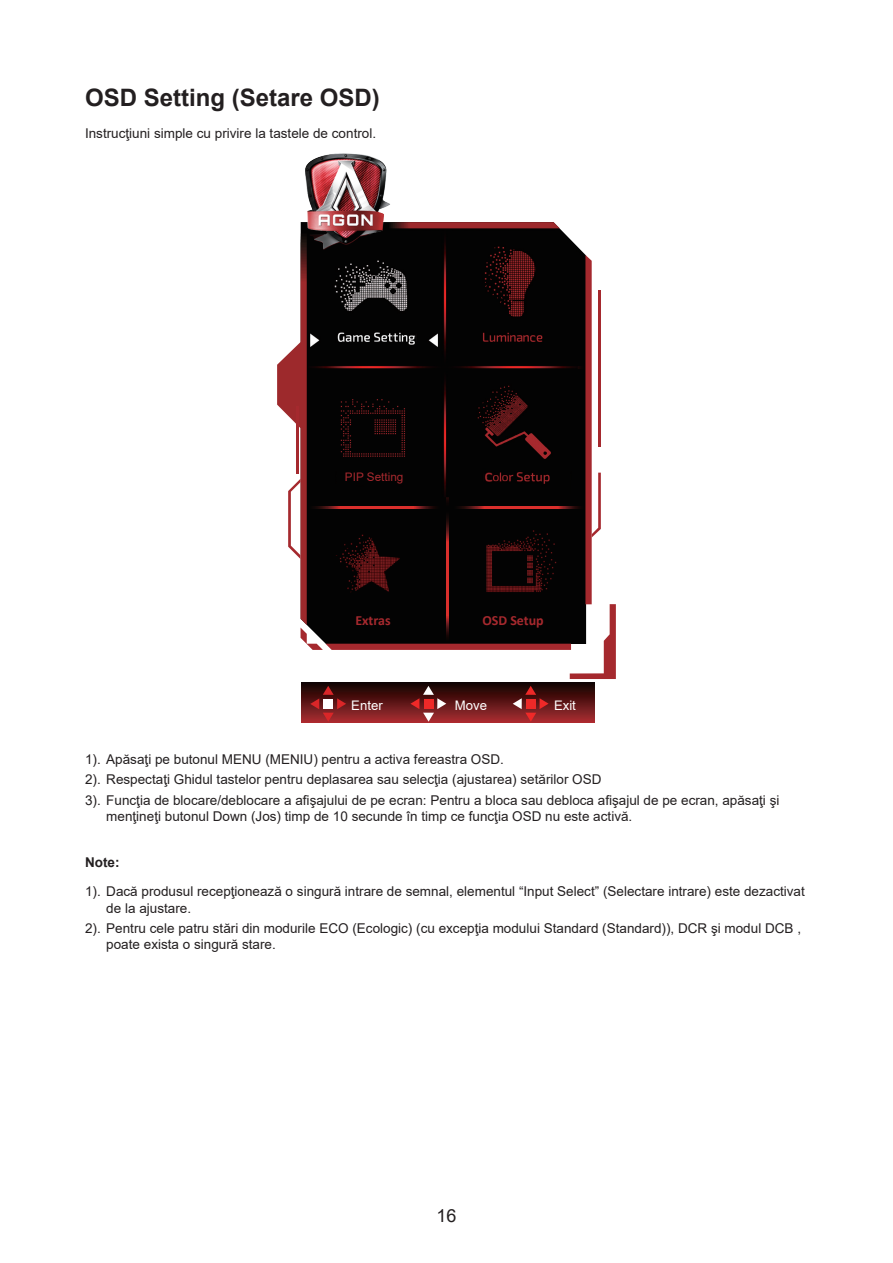
<style>
.page{position:relative;width:893px;height:1263px;background:#fff}
.page>*{position:absolute;margin:0;border:0;box-sizing:border-box;transform-origin:0 0}
.t1{font:700 24px "Arial";color:#231f20}
.t2{font:18px "Arial";color:#231f20}
.t3{font:700 13.95px "Calibri";color:#a6292e}
.t4{font:700 13.8px "Calibri";color:#a6292e}
.t5{font:13.5px/20.4px "Arial";color:#231f20}
.t6{font:700 13.5px "Arial";color:#231f20}
.t7{font:13.2px "Arial";color:#fff}
.t8{font:11.7px "Arial";color:#a6292e}
</style>
<div class="page">
<svg style="left:277px;top:222px;width:339px;height:457px"></svg>
<hr style="left:598px;top:290px;width:3px;height:157px;background:#a5292e">
<div style="left:302px;top:683px;width:292px;height:40px;background:linear-gradient(to bottom,#110100,#a82b30)"></div>
<hr style="left:452px;top:366px;width:133px;height:2px;background:#030303">
<svg style="left:308px;top:507px;width:133px;height:2px"></svg>
<svg style="left:452px;top:507px;width:133px;height:2px"></svg>
<svg style="left:446px;top:497px;width:2px;height:10px"></svg>
<svg style="left:446px;top:510px;width:2px;height:132px"></svg>
<svg style="left:310px;top:686px;width:36px;height:36px"></svg>
<div style="left:323px;top:699px;width:10px;height:10px;background:#fff"></div>
<svg style="left:410px;top:686px;width:36px;height:36px"></svg>
<div style="left:424px;top:699px;width:9px;height:10px;background:#ee2928"></div>
<svg style="left:513px;top:686px;width:36px;height:36px"></svg>
<div style="left:526px;top:699px;width:9px;height:10px;background:#ee2928"></div>
<img style="left:296px;top:153px;width:99px;height:97px">
<img style="left:308px;top:231px;width:276px;height:266px">
<img style="left:331px;top:531px;width:74px;height:65px">
<img style="left:482px;top:526px;width:79px;height:73px">
<img style="left:334px;top:398px;width:79px;height:60px">
<div style="left:337px;top:471px;width:73px;height:13px;background:#030303"></div>
<h1 class="t1" style="left:85px;top:80px;width:296px">OSD Setting (Setare OSD)</h1>
<p class="t5" style="left:85px;top:123px;width:293px">Instrucţiuni simple cu privire la tastele de control.</p>
<p class="t8" style="left:345px;top:469px;width:60px">PIP Setting</p>
<p class="t4" style="left:362px;top:605px;width:35px">Audio</p>
<p class="t4" style="left:497px;top:605px;width:46px">Light FX</p>
<p class="t3" style="left:355px;top:611px;width:37px">Extras</p>
<p class="t3" style="left:482px;top:611px;width:63px">OSD Setup</p>
<p class="t7" style="left:351px;top:697px;width:33px">Enter</p>
<p class="t7" style="left:455px;top:697px;width:34px">Move</p>
<p class="t7" style="left:554px;top:697px;width:23px">Exit</p>
<p class="t5" style="left:85px;top:749px;width:696px">1). Apăsaţi pe butonul MENU (MENIU) pentru a activa fereastra OSD.<br>2). Respectaţi Ghidul tastelor pentru deplasarea sau selecţia (ajustarea) setărilor OSD<br>3). Funcţia de blocare/deblocare a afişajului de pe ecran: Pentru a bloca sau debloca afişajul de pe ecran, apăsaţi şi</p>
<p class="t5" style="left:106px;top:806px;width:527px">menţineţi butonul Down (Jos) timp de 10 secunde în timp ce funcţia OSD nu este activă.</p>
<p class="t6" style="left:85px;top:853px;width:36px">Note:</p>
<p class="t5" style="left:106px;top:883px;width:700px;line-height:16.2px;text-indent:-21px">1). Dacă produsul recepţionează o singură intrare de semnal, elementul “Input Select” (Selectare intrare) este dezactivat de la ajustare.</p>
<p class="t5" style="left:106px;top:920px;width:696px;line-height:16.2px;text-indent:-21px">2). Pentru cele patru stări din modurile ECO (Ecologic) (cu excepţia modului Standard (Standard)), DCR şi modul DCB , poate exista o singură stare.</p>
<h2 class="t2" style="left:436px;top:1203px;width:22px">16</h2>
</div>
